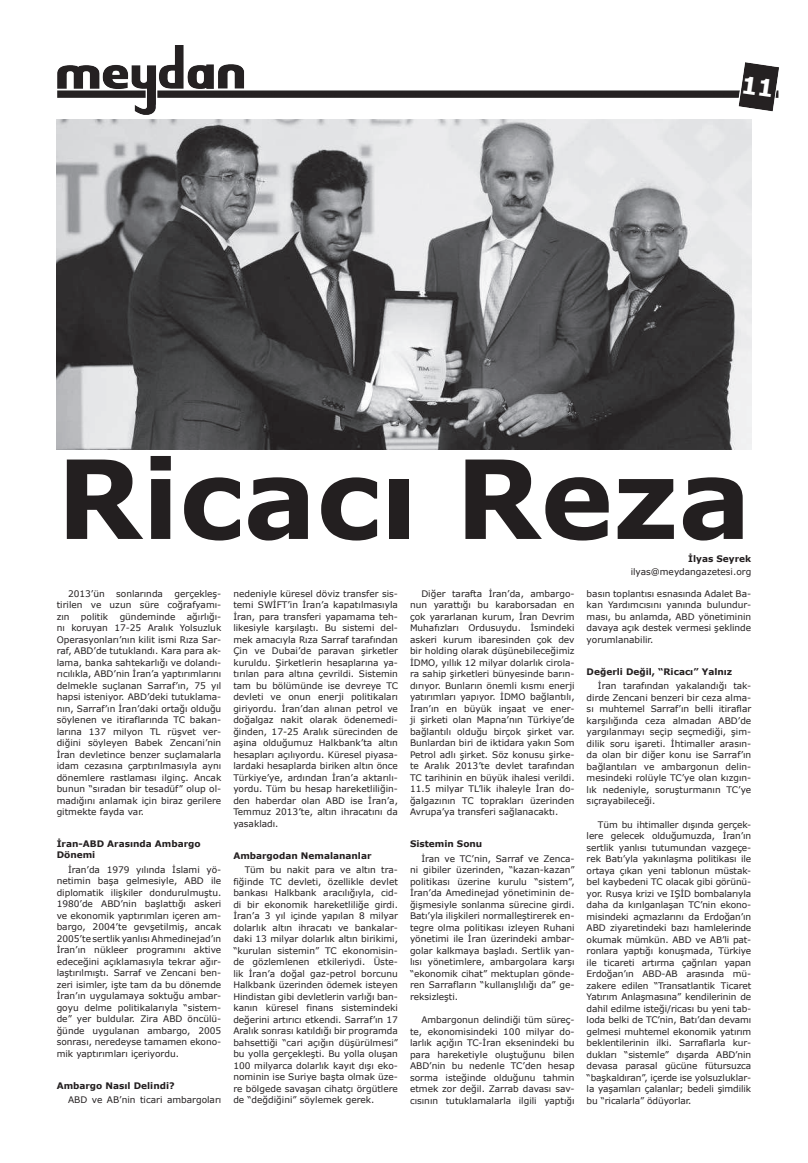
<style>
.page{position:relative;width:808px;height:1163px;background:#fff}
.page>*{position:absolute;margin:0;border:0;box-sizing:border-box;transform-origin:0 0}
.t1{font:700 109.1px "Verdana";color:#231f20}
.t2{font:9px/11.5px "Verdana";color:#231f20;text-align:justify}
.t3{font:700 9px/10.8px "Verdana";color:#231f20}
</style>
<div class="page">
<img style="left:57px;top:45px;width:722px;height:70px">
<img style="left:57px;top:119px;width:694px;height:330px">
<svg style="left:743px;top:76px;width:30px;height:21px"></svg>
<h1 class="t1" style="left:57px;top:422px;width:696px">Ricacı Reza</h1>
<p class="t3" style="left:688px;top:553px;width:64px">İlyas Seyrek</p>
<p class="t2" style="left:631px;top:566px;width:122px">ilyas@meydangazetesi.org</p>
<p class="t2" style="left:57px;top:587px;width:166px;text-indent:118px">gerçekleş&shy;tirilen ve uzun süre coğrafyamı&shy;zın</p>
<p class="t2" style="left:68px;top:587px;width:38px">2013’ün</p>
<p class="t2" style="left:116px;top:587px;width:48px">sonlarında</p>
<p class="t2" style="left:57px;top:610px;width:166px;text-indent:130px">ağırlığı&shy;nı koruyan 17-25 Aralık Yolsuzluk Operasyonları’nın kilit ismi Rıza Sar&shy;raf, ABD’de tutuklandı. Kara para ak&shy;lama, banka sahtekarlığı ve dolandı&shy;rıcılıkla, ABD’nin İran’a yaptırımlarını delmekle suçlanan Sarraf’ın, 75 yıl hapsi isteniyor. ABD’deki tutuklama&shy;nın, Sarraf’ın İran’daki ortağı olduğu söylenen ve itiraflarında TC bakan&shy;larına 137 milyon TL rüşvet ver&shy;diğini söyleyen Babek Zencani’nin İran devletince benzer suçlamalarla idam cezasına çarptırılmasıyla aynı dönemlere rastlaması ilginç. Ancak bunun “sıradan bir tesadüf” olup ol&shy;madığını anlamak için biraz gerilere gitmekte fayda var.</p>
<p class="t3" style="left:57px;top:838px;width:145px">İran-ABD Arasında Ambargo<br>Dönemi</p>
<p class="t2" style="left:57px;top:863px;width:166px;text-indent:11px">İran’da 1979 yılında İslami yö&shy;netimin başa gelmesiyle, ABD ile diplomatik ilişkiler dondurulmuştu.<br>1980’de ABD’nin başlattığı askeri ve ekonomik yaptırımları içeren am&shy;bargo, 2004’te gevşetilmiş, ancak 2005’te sertlik yanlısı Ahmedinejad’ın İran’ın nükleer programını aktive edeceğini açıklamasıyla tekrar ağır&shy;laştırılmıştı. Sarraf ve Zencani ben&shy;zeri isimler, işte tam da bu dönemde İran’ın uygulamaya soktuğu ambar&shy;goyu delme politikalarıyla “sistem&shy;de” yer buldular. Zira ABD öncülü&shy;ğünde uygulanan ambargo, 2005 sonrası, neredeyse tamamen ekono&shy;mik yaptırımları içeriyordu.</p>
<p class="t3" style="left:57px;top:1079px;width:119px">Ambargo Nasıl Delindi?</p>
<p class="t2" style="left:68px;top:1093px;width:155px">ABD ve AB’nin ticari ambargoları</p>
<p class="t2" style="left:81px;top:610px;width:29px">politik</p>
<p class="t2" style="left:120px;top:610px;width:57px">gündeminde</p>
<p class="t2" style="left:233px;top:587px;width:166px">nedeniyle küresel döviz transfer sis&shy;temi SWİFT’in İran’a kapatılmasıyla İran, para transferi yapamama teh&shy;likesiyle karşılaştı. Bu sistemi del&shy;mek amacıyla Rıza Sarraf tarafından Çin ve Dubai’de paravan şirketler kuruldu. Şirketlerin hesaplarına ya&shy;tırılan para altına çevrildi. Sistemin tam bu bölümünde ise devreye TC devleti ve onun enerji politikaları giriyordu. İran’dan alınan petrol ve doğalgaz nakit olarak ödenemedi&shy;ğinden, 17-25 Aralık sürecinden de aşina olduğumuz Halkbank’ta altın hesapları açılıyordu. Küresel piyasa&shy;lardaki hesaplarda biriken altın önce Türkiye’ye, ardından İran’a aktarılı&shy;yordu. Tüm bu hesap hareketliliğin&shy;den haberdar olan ABD ise İran’a, Temmuz 2013’te, altın ihracatını da yasakladı.</p>
<p class="t3" style="left:233px;top:849px;width:140px">Ambargodan Nemalananlar</p>
<p class="t2" style="left:233px;top:864px;width:166px;text-indent:11px">Tüm bu nakit para ve altın tra&shy;fiğinde TC devleti, özellikle devlet bankası Halkbank aracılığıyla, cid&shy;di bir ekonomik hareketliliğe girdi.<br>İran’a 3 yıl içinde yapılan 8 milyar dolarlık altın ihracatı ve bankalar&shy;daki 13 milyar dolarlık altın birikimi, “kurulan sistemin” TC ekonomisin&shy;de gözlemlenen etkileriydi. Üste&shy;lik İran’a doğal gaz-petrol borcunu Halkbank üzerinden ödemek isteyen Hindistan gibi devletlerin varlığı ban&shy;kanın küresel finans sistemindeki değerini artırıcı etkendi. Sarraf’ın 17<br>Aralık sonrası katıldığı bir programda bahsettiği “cari açığın düşürülmesi” bu yolla gerçekleşti. Bu yolla oluşan 100 milyarca dolarlık kayıt dışı eko&shy;nominin ise Suriye başta olmak üze&shy;re bölgede savaşan cihatçı örgütlere de “değdiğini” söylemek gerek.</p>
<p class="t2" style="left:410px;top:587px;width:166px;text-indent:11px">Diğer tarafta İran’da, ambargo&shy;nun yarattığı bu karaborsadan en çok yararlanan kurum, İran Devrim Muhafızları Ordusuydu. İsmindeki askeri kurum ibaresinden çok dev bir holding olarak düşünebileceğimiz İDMO, yıllık 12 milyar dolarlık cirola&shy;ra sahip şirketleri bünyesinde barın&shy;dırıyor. Bunların önemli kısmı enerji yatırımları yapıyor. İDMO bağlantılı, İran’ın en büyük inşaat ve ener&shy;ji şirketi olan Mapna’nın Türkiye’de bağlantılı olduğu birçok şirket var.<br>Bunlardan biri de iktidara yakın Som Petrol adlı şirket. Söz konusu şirke&shy;te Aralık 2013’te devlet tarafından TC tarihinin en büyük ihalesi verildi.<br>11.5 milyar TL’lik ihaleyle İran do&shy;ğalgazının TC toprakları üzerinden Avrupa’ya transferi sağlanacaktı.</p>
<p class="t3" style="left:410px;top:838px;width:74px">Sistemin Sonu</p>
<p class="t2" style="left:410px;top:852px;width:166px;text-indent:11px">İran ve TC’nin, Sarraf ve Zenca&shy;ni gibiler üzerinden, “kazan-kazan” politikası üzerine kurulu “sistem”, İran’da Amedinejad yönetiminin de&shy;ğişmesiyle sonlanma sürecine girdi.<br>Batı’yla ilişkileri normalleştirerek en&shy;tegre olma politikası izleyen Ruhani yönetimi ile İran üzerindeki ambar&shy;golar kalkmaya başladı. Sertlik yan&shy;lısı yönetimlere, ambargolara karşı “ekonomik cihat” mektupları gönde&shy;ren Sarrafların “kullanışlılığı da” ge&shy;reksizleşti.</p>
<p class="t2" style="left:410px;top:1014px;width:166px;text-indent:11px">Ambargonun delindiği tüm süreç&shy;te, ekonomisindeki 100 milyar do&shy;larlık açığın TC-İran eksenindeki bu para hareketiyle oluştuğunu bilen ABD’nin bu nedenle TC’den hesap sorma isteğinde olduğunu tahmin etmek zor değil. Zarrab davası sav&shy;cısının tutuklamalarla ilgili yaptığı</p>
<p class="t2" style="left:587px;top:587px;width:166px">basın toplantısı esnasında Adalet Ba&shy;kan Yardımcısını yanında bulundur&shy;ması, bu anlamda, ABD yönetiminin davaya açık destek vermesi şeklinde yorumlanabilir.</p>
<p class="t3" style="left:587px;top:665px;width:147px">Değerli Değil, “Ricacı” Yalnız</p>
<p class="t2" style="left:587px;top:680px;width:166px;text-indent:11px">İran tarafından yakalandığı tak&shy;dirde Zencani benzeri bir ceza alma&shy;sı muhtemel Sarraf’ın belli itiraflar karşılığında ceza almadan ABD’de yargılanmayı seçip seçmediği, şim&shy;dilik soru işareti. İhtimaller arasın&shy;da olan bir diğer konu ise Sarraf’ın bağlantıları ve ambargonun delin&shy;mesindeki rolüyle TC’ye olan kızgın&shy;lık nedeniyle, soruşturmanın TC’ye sıçrayabileceği.</p>
<p class="t2" style="left:587px;top:818px;width:166px;text-indent:11px">Tüm bu ihtimaller dışında gerçek&shy;lere gelecek olduğumuzda, İran’ın sertlik yanlısı tutumundan vazgeçe&shy;rek Batı’yla yakınlaşma politikası ile ortaya çıkan yeni tablonun müstak&shy;bel kaybedeni TC olacak gibi görünü&shy;yor. Rusya krizi ve IŞİD bombalarıyla daha da kırılganlaşan TC’nin ekono&shy;misindeki açmazlarını da Erdoğan’ın ABD ziyaretindeki bazı hamlelerinde okumak mümkün. ABD ve AB’li pat&shy;ronlara yaptığı konuşmada, Türkiye ile ticareti artırma çağrıları yapan Erdoğan’ın ABD-AB arasında mü&shy;zakere edilen “Transatlantik Ticaret Yatırım Anlaşmasına” kendilerinin de dahil edilme isteği/ricası bu yeni tab&shy;loda belki de TC’nin, Batı’dan devamı gelmesi muhtemel ekonomik yatırım beklentilerinin ilki. Sarraflarla kur&shy;dukları “sistemle” dışarda ABD’nin devasa parasal gücüne fütursuzca “başkaldıran”, içerde ise yolsuzluklar&shy;la yaşamları çalanlar; bedeli şimdilik bu “ricalarla” ödüyorlar.</p>
</div>
